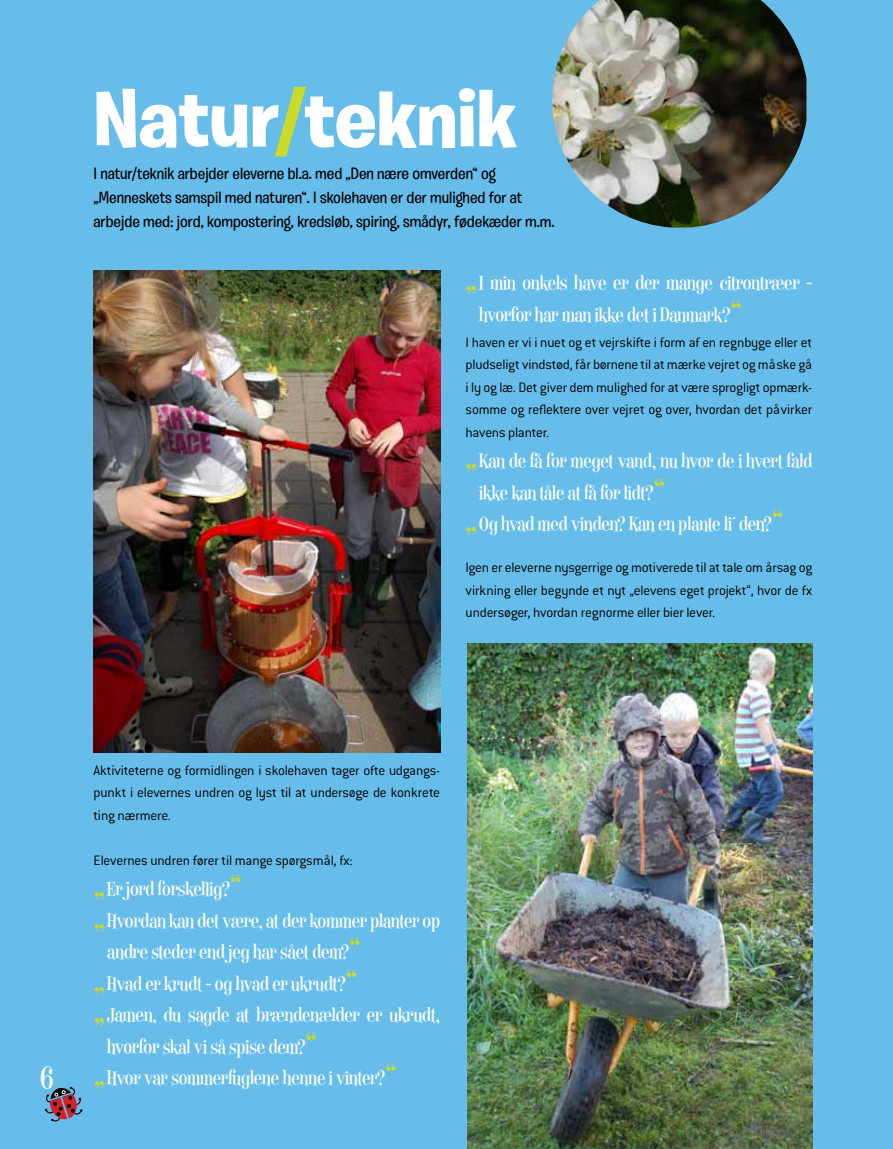
<style>
.page{position:relative;width:893px;height:1149px;background:#fff}
.page>*{position:absolute;margin:0;border:0;box-sizing:border-box;transform-origin:0 0}
.t1{font:700 81px "Burbank Big";color:#fff}
.t2{font:33px "Ed";color:#fff}
.t3{font:21px/31.5px "Ed";color:#fff}
.t4{font:500 16.5px/24px "Burbank Big";color:#000}
.t5{font:300 15px/22.5px "Conduit ITC Std";letter-spacing:-.015em;color:#000;text-align:justify}
.s1{color:#cbdb2a}
.s2{font-size:33px;color:#cbdb2a}
</style>
<div class="page">
<div style="left:0;top:0;width:893px;height:1148px;background:#67bdea"></div>
<svg style="left:44px;top:1086px;width:39px;height:36px"></svg>
<img style="left:552px;top:0;width:254px;height:227px">
<img style="left:94px;top:270px;width:346px;height:482px">
<img style="left:468px;top:643px;width:344px;height:505px">
<h1 class="t1" style="left:94px;top:70px;width:425px">Natur<span class="s1">/</span>teknik</h1>
<p class="t4" style="left:94px;top:161px;width:462px">I natur/teknik arbejder eleverne bl.a. med „Den nære omverden“ og „Menneskets samspil med naturen“. I skolehaven er der mulighed for at arbejde med: jord, kompostering, kredsløb, spiring, smådyr, fødekæder m.m.</p>
<h3 class="t3" style="left:479px;top:267px;width:334px;text-indent:-14px"><span class="s2">„</span>I min onkels have er der mange citrontræer – hvorfor har man ikke det i Danmark?<span class="s2">“</span></h3>
<p class="t5" style="left:466px;top:330px;width:348px">I haven er vi i nuet og et vejrskifte i form af en regnbyge eller et pludseligt vindstød, får børnene til at mærke vejret og måske gå i ly og læ. Det giver dem mulighed for at være sprogligt opmærk&shy;somme og reflektere over vejret og over, hvordan det påvirker havens planter.</p>
<h3 class="t3" style="left:466px;top:446px;width:348px"><span class="s2">„</span>Kan de få for meget vand, nu hvor de i hvert fald</h3>
<h3 class="t3" style="left:479px;top:477px;width:188px">ikke kan tåle at få for lidt?<span class="s2">“</span></h3>
<h3 class="t3" style="left:466px;top:509px;width:320px"><span class="s2">„</span>Og hvad med vinden? Kan en plante li´ den?<span class="s2">“</span></h3>
<p class="t5" style="left:466px;top:555px;width:348px">Igen er eleverne nysgerrige og motiverede til at tale om årsag og virkning eller begynde et nyt „elevens eget projekt“, hvor de fx undersøger, hvordan regnorme eller bier lever.</p>
<h2 class="t2" style="left:40px;top:1058px;width:15px">6</h2>
<p class="t5" style="left:94px;top:758px;width:348px">Aktiviteterne og formidlingen i skolehaven tager ofte udgangs&shy;punkt i elevernes undren og lyst til at undersøge de konkrete ting nærmere.</p>
<p class="t5" style="left:94px;top:848px;width:261px">Elevernes undren fører til mange spørgsmål, fx:</p>
<h3 class="t3" style="left:94px;top:873px;width:150px"><span class="s2">„</span>Er jord forskellig?<span class="s2">“</span></h3>
<h3 class="t3" style="left:94px;top:905px;width:348px"><span class="s2">„</span>Hvordan kan det være, at der kommer planter op</h3>
<h3 class="t3" style="left:107px;top:936px;width:255px">andre steder end jeg har sået dem?<span class="s2">“</span></h3>
<h3 class="t3" style="left:94px;top:968px;width:265px"><span class="s2">„</span>Hvad er krudt – og hvad er ukrudt?<span class="s2">“</span></h3>
<h3 class="t3" style="left:94px;top:999px;width:348px"><span class="s2">„</span>Jamen, du sagde at brændenælder er ukrudt,</h3>
<h3 class="t3" style="left:107px;top:1031px;width:212px">hvorfor skal vi så spise dem?<span class="s2">“</span></h3>
<h3 class="t3" style="left:94px;top:1062px;width:305px"><span class="s2">„</span>Hvor var sommerfuglene henne i vinter?<span class="s2">“</span></h3>
</div>
